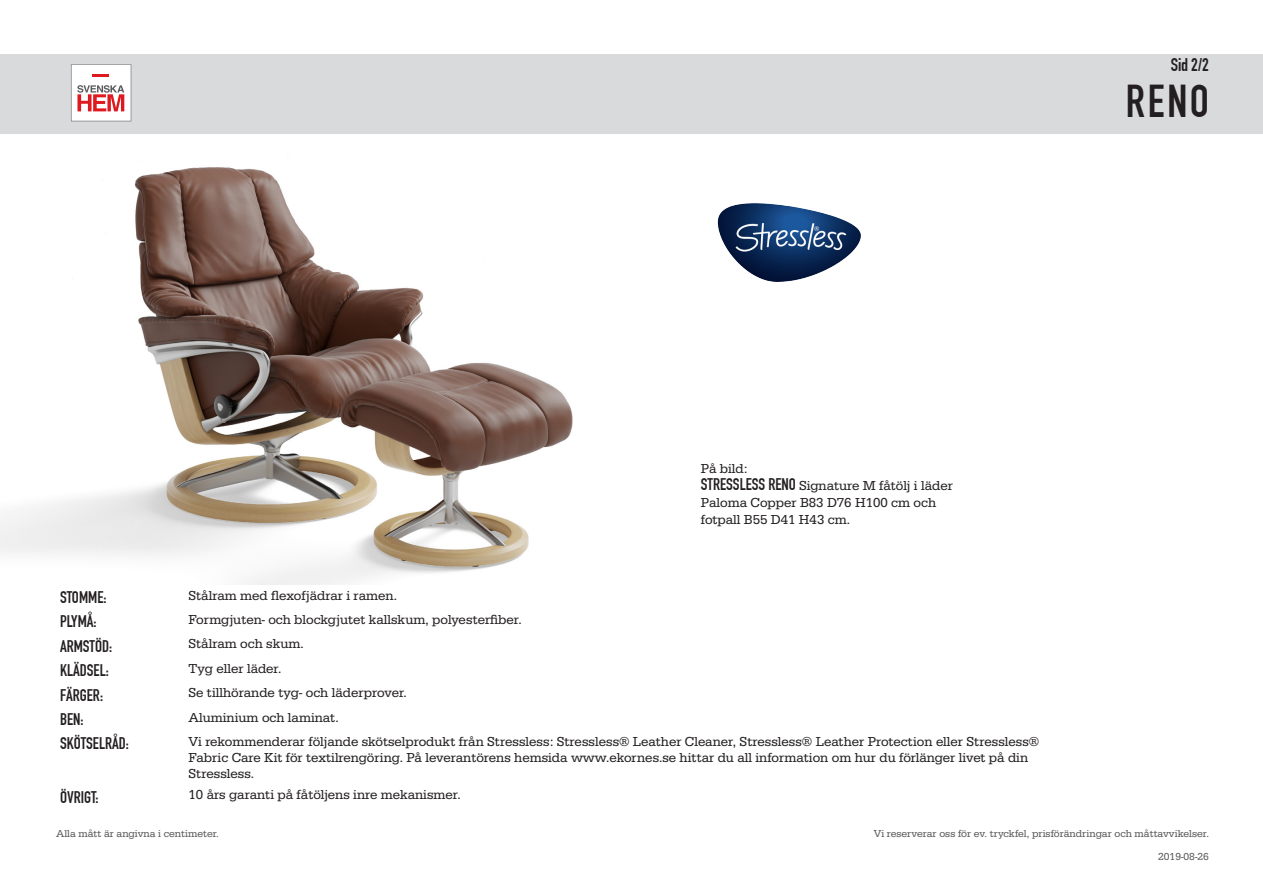
<style>
.page{position:relative;width:1263px;height:893px;background:#fff}
.page>*{position:absolute;margin:0;border:0;box-sizing:border-box;transform-origin:0 0}
.t1{font:45px "DIN Engschrift LT Alternate";color:#231f20}
.t2{font:18px "DIN Engschrift LT Alternate";color:#231f20}
.t3{font:16.5px "DIN Engschrift LT Alternate";color:#231f20}
.t4{font:13.5px/16.2px "Serifa";color:#231f20}
.t5{font:10.5px "Serifa";color:#57585a}
.s1{font-family:"DIN Engschrift LT Alternate";font-size:16.5px}
</style>
<div class="page">
<img style="left:0;top:133px;width:743px;height:452px">
<div style="left:0;top:54px;width:1263px;height:79px;background:#d9dadc"></div>
<svg style="left:71px;top:64px;width:60px;height:57px;background:#edd0d1"></svg>
<hr style="left:93px;top:74px;width:16px;height:3px;background:#de1920">
<img style="left:701px;top:154px;width:160px;height:137px">
<p class="t2" style="left:1171px;top:54px;width:39px">Sid 2/2</p>
<p class="t4" style="left:701px;top:461px;width:48px">På bild:</p>
<p class="t4" style="left:701px;top:478px;width:253px;line-height:17px"><span class="s1">STRESSLESS RENO</span> Signature M fåtölj i läder<br>Paloma Copper B83 D76 H100 cm och fotpall B55 D41 H43 cm.</p>
<p class="t1" style="left:1126px;top:74px;width:85px">RENO</p>
<p class="t3" style="left:60px;top:588px;width:48px">STOMME:</p>
<p class="t4" style="left:189px;top:587px;width:210px">Stålram med flexofjädrar i ramen.</p>
<p class="t3" style="left:60px;top:612px;width:38px">PLYMÅ:</p>
<p class="t4" style="left:189px;top:612px;width:335px">Formgjuten- och blockgjutet kallskum, polyesterfiber.</p>
<p class="t3" style="left:60px;top:636px;width:54px">ARMSTÖD:</p>
<p class="t4" style="left:189px;top:636px;width:117px">Stålram och skum.</p>
<p class="t3" style="left:60px;top:661px;width:50px">KLÄDSEL:</p>
<p class="t4" style="left:189px;top:660px;width:95px">Tyg eller läder.</p>
<p class="t3" style="left:60px;top:685px;width:45px">FÄRGER:</p>
<p class="t4" style="left:189px;top:685px;width:220px">Se tillhörande tyg- och läderprover.</p>
<p class="t3" style="left:60px;top:709px;width:25px">BEN:</p>
<p class="t4" style="left:189px;top:709px;width:152px">Aluminium och laminat.</p>
<p class="t3" style="left:60px;top:734px;width:70px">SKÖTSELRÅD:</p>
<p class="t4" style="left:189px;top:733px;width:852px">Vi rekommenderar följande skötselprodukt från Stressless: Stressless® Leather Cleaner, Stressless® Leather Protection eller Stressless®<br>Fabric Care Kit för textilrengöring. På leverantörens hemsida www.ekornes.se hittar du all information om hur du förlänger livet på din<br>Stressless.</p>
<p class="t3" style="left:60px;top:787px;width:40px">ÖVRIGT:</p>
<p class="t4" style="left:189px;top:787px;width:274px">10 års garanti på fåtöljens inre mekanismer.</p>
<p class="t5" style="left:56px;top:827px;width:164px">Alla mått är angivna i centimeter.</p>
<p class="t5" style="left:874px;top:827px;width:337px">Vi reserverar oss för ev. tryckfel, prisförändringar och måttavvikelser.</p>
<p class="t5" style="left:1158px;top:850px;width:52px">2019-08-26</p>
</div>
